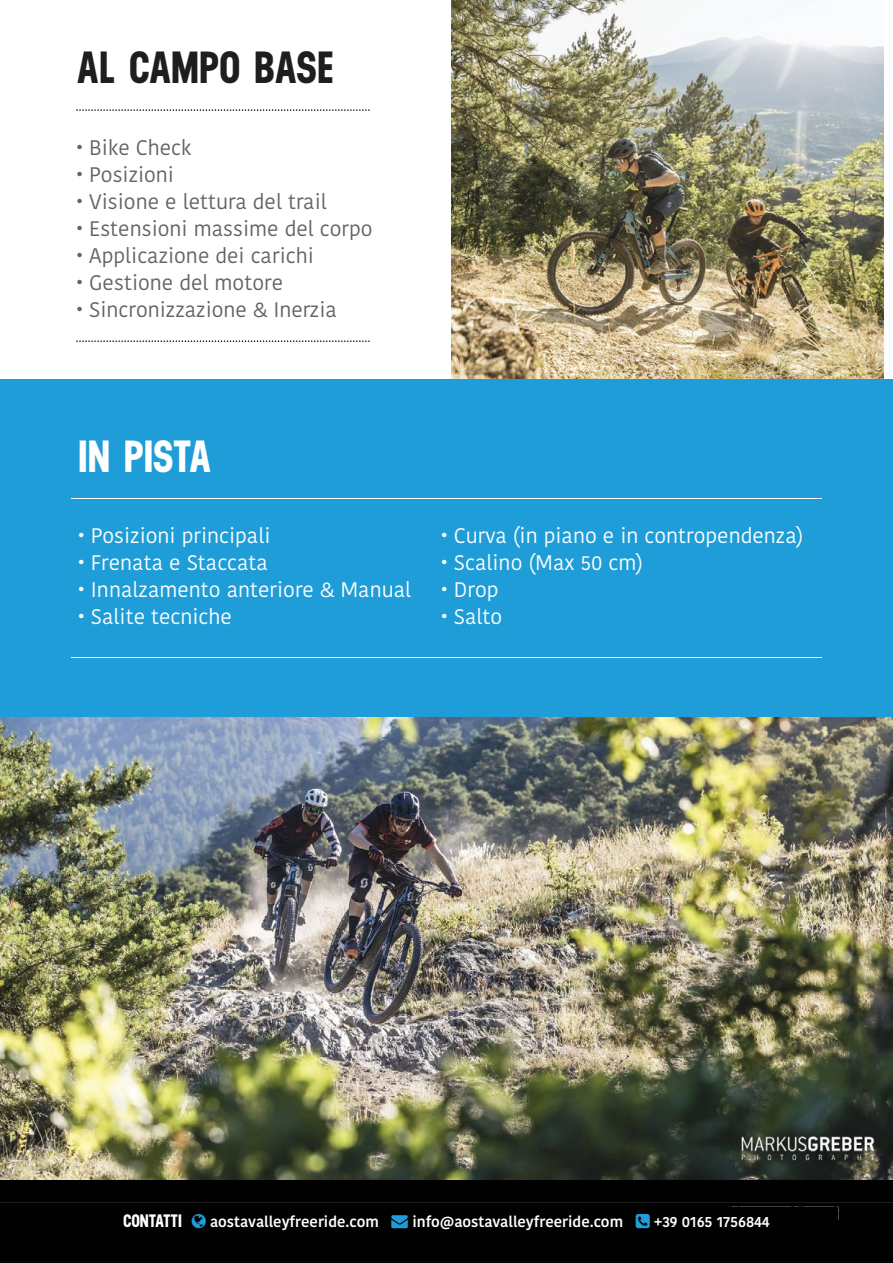
<style>
.page{position:relative;width:893px;height:1263px;background:#fff}
.page>*{position:absolute;margin:0;border:0;box-sizing:border-box;transform-origin:0 0}
.t1{font:700 45px "Neusa";letter-spacing:-.005em;color:#1e1e1e}
.t2{font:700 45px "Neusa";letter-spacing:-.01em;color:#fff}
.t3{font:21px/27px "Kohinoor Bangla";color:#fafdff}
.t4{font:21px/27px "Kohinoor Bangla";color:#636465}
.t5{font:700 18px "Neusa";letter-spacing:-.005em;color:#fff}
.t6{font:600 15px "Kohinoor Bangla";color:#fff}
.s1{color:#1e9dd8}
</style>
<div class="page">
<img style="left:0;top:717px;width:893px;height:464px">
<img style="left:452px;top:0;width:431px;height:379px">
<div style="left:0;top:379px;width:893px;height:338px;background:#1e9dd8"></div>
<hr style="left:71px;top:498px;width:751px;height:1px;background:#fff">
<hr style="left:71px;top:657px;width:751px;height:1px;background:#fff">
<svg style="left:76px;top:340px;width:294px;height:2px"></svg>
<svg style="left:76px;top:109px;width:294px;height:2px"></svg>
<div style="left:0;top:1202px;width:893px;height:61px;background:#010101"></div>
<div style="left:0;top:1181px;width:893px;height:21px;background:#000"></div>
<div style="left:728px;top:1207px;width:110px;height:13px;background:#010101"></div>
<svg style="left:192px;top:1214px;width:14px;height:14px"></svg>
<svg style="left:636px;top:1214px;width:14px;height:14px"></svg>
<h1 class="t1" style="left:77px;top:35px;width:258px">AL CAMPO BASE</h1>
<p class="t4" style="left:77px;top:134px;width:298px"><sup>.</sup> Bike Check<br><sup>.</sup> Posizioni<br><sup>.</sup> Visione e lettura del trail<br><sup>.</sup> Estensioni massime del corpo <sup>.</sup> Applicazione dei carichi<br><sup>.</sup> Gestione del motore<br><sup>.</sup> Sincronizzazione &amp; Inerzia</p>
<h1 class="t2" style="left:78px;top:425px;width:135px">IN PISTA</h1>
<p class="t3" style="left:78px;top:522px;width:335px"><sup>.</sup> Posizioni principali<br><sup>.</sup> Frenata e Staccata<br><sup>.</sup> Innalzamento anteriore &amp; Manual <sup>.</sup> Salite tecniche</p>
<p class="t3" style="left:441px;top:522px;width:364px"><sup>.</sup> Curva (in piano e in contropendenza) <sup>.</sup> Scalino (Max 50 cm)<br><sup>.</sup> Drop<br><sup>.</sup> Salto</p>
<p class="t5" style="left:123px;top:1208px;width:60px">CONTATTI</p>
<p class="t6" style="left:210px;top:1209px;width:415px">aostavalleyfreeride.com <span class="s1">→</span> info@aostavalleyfreeride.com</p>
<p class="t6" style="left:654px;top:1209px;width:117px">+39 0165 1756844</p>
</div>
